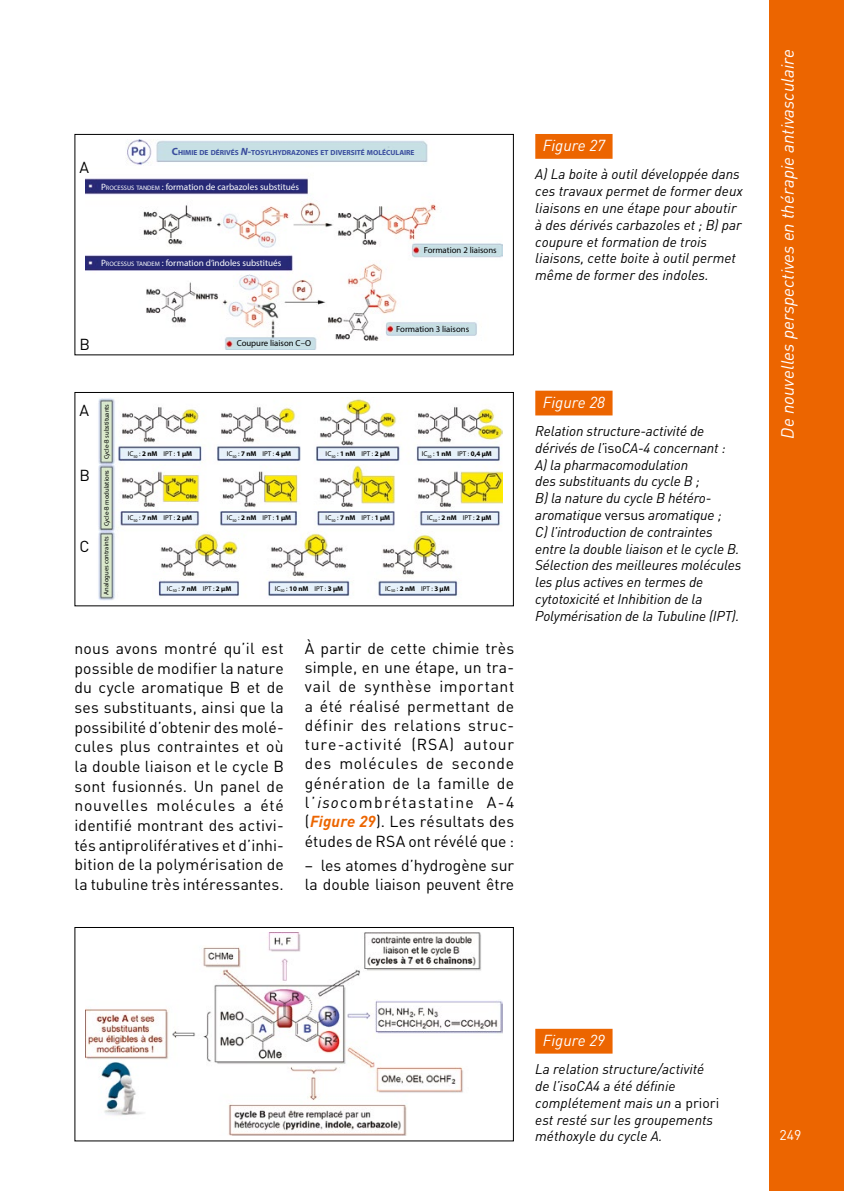
<style>
.page{position:relative;width:844px;height:1191px;background:#fff}
.page>*{position:absolute;margin:0;border:0;box-sizing:border-box;transform-origin:0 0}
.t1{font:italic 17.5px "DIN";color:#fff}
.t2{font:15.75px/19.6px "DIN";letter-spacing:.005em;color:#000;text-align:justify}
.t3{font:italic 15.75px "DIN";color:#fff}
.t4{font:italic 14px/16.8px "DIN";letter-spacing:-.01em;color:#000}
.t5{font:14px "DIN";color:#fff}
.t6{font:9.1px "Myriad Pro";color:#fff}
.t7{font:8.75px "Myriad Pro";color:#000}
.t8{font:700 7.35px "Myriad Pro";color:#3a4d9d}
.t9{font:7px "Myriad Pro";color:#000}
.t10{font:700 7px "Myriad Pro";color:#000}
.t11{font:6.65px "Myriad Pro";color:#000}
.s1{font-size:10.5px}
.s2{font-style:italic;font-size:10.5px}
.s3{font-size:6.48px}
.s4{font-weight:700}
.s5{font-weight:400}
.s6{font-style:italic}
.s7{font-weight:700;font-style:italic;color:#ec6500}
.s8{font-style:normal}
</style>
<div class="page">
<div style="left:769px;top:0;width:74px;height:1191px;background:#ec6500"></div>
<div style="left:535px;top:134px;width:77px;height:25px;background:#ec6500"></div>
<div style="left:535px;top:391px;width:77px;height:24px;background:#ec6500"></div>
<img style="left:86px;top:932px;width:416px;height:203px">
<div style="left:74px;top:927px;width:439px;height:214px;border:1px solid #000"></div>
<div style="left:535px;top:1028px;width:77px;height:25px;background:#ec6500"></div>
<img style="left:98px;top:397px;width:404px;height:204px">
<div style="left:74px;top:392px;width:439px;height:214px;border:1px solid #000"></div>
<img style="left:86px;top:140px;width:416px;height:210px">
<div style="left:74px;top:134px;width:439px;height:221px;border:1px solid #000"></div>
<p class="t2" style="left:79px;top:157px;width:11px">A</p>
<p class="t8" style="left:172px;top:147px;width:244px"><span class="s1">C</span>HIMIE DE DÉRIVÉS <span class="s2">N</span><span class="s1">-</span>TOSYLHYDRAZONES ET DIVERSITÉ MOLÉCULAIRE</p>
<p class="t6" style="left:101px;top:181px;width:199px">P<span class="s3">ROCESSUS TANDEM</span> : formation de carbazoles substitués</p>
<p class="t6" style="left:101px;top:257px;width:182px">P<span class="s3">ROCESSUS TANDEM</span> : formation d’indoles substitués</p>
<p class="t7" style="left:423px;top:244px;width:74px">Formation 2 liaisons</p>
<p class="t2" style="left:79px;top:334px;width:12px">B</p>
<p class="t7" style="left:236px;top:338px;width:76px">Coupure liaison C–O</p>
<p class="t7" style="left:396px;top:323px;width:74px">Formation 3 liaisons</p>
<p class="t2" style="left:79px;top:400px;width:11px">A</p>
<p class="t11" style="left:102px;top:459px;width:57px;rotate:-90deg">Cycle-B substituants</p>
<p class="t9" style="left:128px;top:449px;width:66px">IC<sub>50</sub> : <span class="s4">2 nM</span> IPT : <span class="s4">1 µM</span></p>
<p class="t9" style="left:227px;top:449px;width:66px">IC<sub>50</sub> : <span class="s4">7 nM</span> IPT : <span class="s4">4 µM</span></p>
<p class="t9" style="left:325px;top:449px;width:66px">IC<sub>50</sub> : <span class="s4">1 nM</span> IPT : <span class="s4">2 µM</span></p>
<p class="t10" style="left:421px;top:449px;width:72px"><span class="s5">IC</span><sub>50</sub> <span class="s5">:</span> 1 nM <span class="s5">IPT :</span> 0,4 µM</p>
<p class="t2" style="left:79px;top:465px;width:12px">B</p>
<p class="t11" style="left:102px;top:526px;width:58px;rotate:-90deg">Cycle-B modulations</p>
<p class="t9" style="left:128px;top:513px;width:66px">IC<sub>50</sub> : <span class="s4">7 nM</span> IPT : <span class="s4">2 µM</span></p>
<p class="t9" style="left:227px;top:513px;width:66px">IC<sub>50</sub> : <span class="s4">2 nM</span> IPT : <span class="s4">1 µM</span></p>
<p class="t9" style="left:325px;top:513px;width:66px">IC<sub>50</sub> : <span class="s4">7 nM</span> IPT : <span class="s4">1 µM</span></p>
<p class="t9" style="left:427px;top:513px;width:66px">IC<sub>50</sub> : <span class="s4">2 nM</span> IPT : <span class="s4">2 µM</span></p>
<p class="t2" style="left:79px;top:536px;width:12px">C</p>
<p class="t11" style="left:102px;top:594px;width:60px;rotate:-90deg">Analogues contraints</p>
<p class="t9" style="left:167px;top:584px;width:66px">IC<sub>50</sub> : <span class="s4">7 nM</span> IPT : <span class="s4">2 µM</span></p>
<p class="t9" style="left:275px;top:584px;width:70px">IC<sub>50</sub> : <span class="s4">10 nM</span> IPT : <span class="s4">3 µM</span></p>
<p class="t9" style="left:385px;top:584px;width:66px">IC<sub>50</sub> : <span class="s4">2 nM</span> IPT : <span class="s4">3 µM</span></p>
<p class="t2" style="left:74px;top:638px;width:211px">nous avons montré qu’il est possible de modifier la nature du cycle aromatique B et de ses substituants, ainsi que la possibilité d’obtenir des molé&shy;cules plus contraintes et où la double liaison et le cycle B sont fusionnés. Un panel de nouvelles molécules a été identifié montrant des activi&shy;tés antiprolifératives et d’inhi&shy;bition de la polymérisation de la tubuline très intéressantes.</p>
<p class="t2" style="left:305px;top:638px;width:211px">À partir de cette chimie très simple, en une étape, un tra&shy;vail de synthèse important a été réalisé permettant de définir des relations struc&shy;ture-activité (RSA) autour des molécules de seconde génération de la famille de l’<span class="s6">iso</span>combrétastatine A-4 (<span class="s7">Figure 29</span>). Les résultats des études de RSA ont révélé que :</p>
<p class="t2" style="left:305px;top:855px;width:211px">− les atomes d’hydrogène sur la double liaison peuvent être</p>
<p class="t3" style="left:542px;top:136px;width:64px">Figure 27</p>
<p class="t4" style="left:535px;top:166px;width:209px">A) La boite à outil développée dans ces travaux permet de former deux liaisons en une étape pour aboutir à des dérivés carbazoles et ; B) par coupure et formation de trois liaisons, cette boite à outil permet même de former des indoles.</p>
<p class="t3" style="left:542px;top:392px;width:64px">Figure 28</p>
<p class="t4" style="left:535px;top:422px;width:207px">Relation structure-activité de dérivés de l’<span class="s8">iso</span>CA-4 concernant :<br>A) la pharmacomodulation<br>des substituants du cycle B ;<br>B) la nature du cycle B hétéro&shy;aromatique <span class="s8">versus</span> aromatique ;<br>C) l’introduction de contraintes entre la double liaison et le cycle B.<br>Sélection des meilleures molécules les plus actives en termes de cytotoxicité et Inhibition de la<br>Polymérisation de la Tubuline (IPT).</p>
<p class="t1" style="left:776px;top:438px;width:390px;rotate:-90deg">De nouvelles perspectives en thérapie antivasculaire</p>
<p class="t3" style="left:542px;top:1030px;width:64px">Figure 29</p>
<p class="t4" style="left:535px;top:1060px;width:185px">La relation structure/activité de l’isoCA4 a été définie complétement mais un <span class="s8">a priori </span>est resté sur les groupements méthoxyle du cycle A.</p>
<p class="t5" style="left:779px;top:1125px;width:23px">249</p>
</div>
